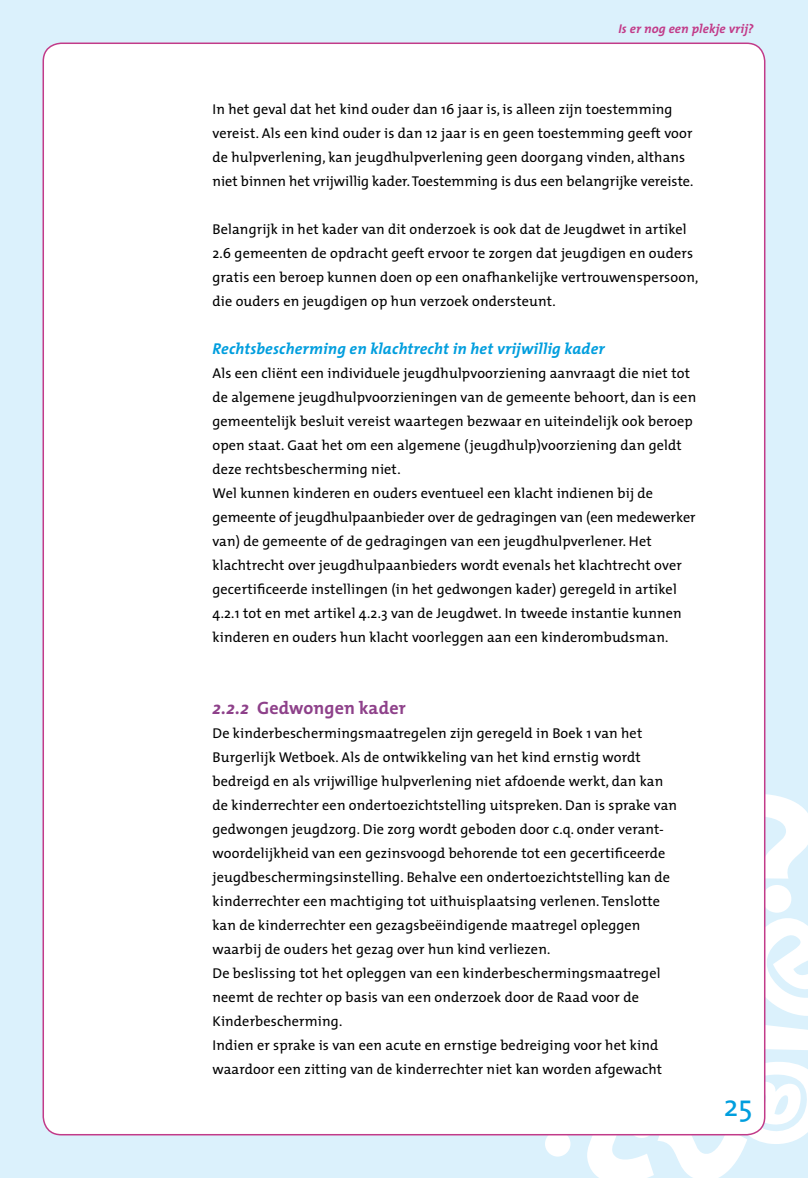
<style>
.page{position:relative;width:808px;height:1178px;background:#dbf1fc}
.page>*{position:absolute;margin:0;border:0;box-sizing:border-box;transform-origin:0 0}
.t1{font:30px "The Mix";color:#009ede}
.t2{font:700 18px "The Mix";letter-spacing:.005em;color:#8e418a}
.t3{font:italic 700 15.75px "The Mix";letter-spacing:.01em;color:#009ede}
.t4{font:14.25px/24px "The Mix";letter-spacing:.01em;color:#000}
.t5{font:italic 700 12.75px "The Mix";letter-spacing:.01em;color:#c23b89}
.s1{font-style:italic}
</style>
<div class="page">
<div style="left:545px;top:1131px;width:25px;height:25px;background:#fff;border-radius:50%"></div>
<svg style="left:575px;top:794px;width:233px;height:384px"></svg>
<div style="left:43px;top:43px;width:722px;height:1092px;background:#fff;border-radius:18px"></div>
<p class="t5" style="left:618px;top:18px;width:137px">Is er nog een plekje vrij?</p>
<p class="t4" style="left:213px;top:97px;width:482px">In het geval dat het kind ouder dan 16 jaar is, is alleen zijn toestemming vereist. Als een kind ouder is dan 12 jaar is en geen toestemming geeft voor de hulpverlening, kan jeugdhulpverlening geen doorgang vinden, althans niet binnen het vrijwillig kader. Toestemming is dus een belangrijke vereiste.</p>
<p class="t4" style="left:213px;top:217px;width:487px">Belangrijk in het kader van dit onderzoek is ook dat de Jeugdwet in artikel 2.6 gemeenten de opdracht geeft ervoor te zorgen dat jeugdigen en ouders gratis een beroep kunnen doen op een onafhankelijke vertrouwenspersoon, die ouders en jeugdigen op hun verzoek ondersteunt.</p>
<p class="t3" style="left:213px;top:336px;width:394px">Rechtsbescherming en klachtrecht in het vrijwillig kader</p>
<p class="t4" style="left:213px;top:361px;width:485px">Als een cliënt een individuele jeugdhulpvoorziening aanvraagt die niet tot de algemene jeugdhulpvoorzieningen van de gemeente behoort, dan is een gemeentelijk besluit vereist waartegen bezwaar en uiteindelijk ook beroep open staat. Gaat het om een algemene (jeugdhulp)voorziening dan geldt deze rechtsbescherming niet.<br>Wel kunnen kinderen en ouders eventueel een klacht indienen bij de gemeente of jeugdhulpaanbieder over de gedragingen van (een medewerker van) de gemeente of de gedragingen van een jeugdhulpverlener. Het klachtrecht over jeugdhulpaanbieders wordt evenals het klachtrecht over gecertificeerde instellingen (in het gedwongen kader) geregeld in artikel 4.2.1 tot en met artikel 4.2.3 van de Jeugdwet. In tweede instantie kunnen kinderen en ouders hun klacht voorleggen aan een kinderombudsman.</p>
<p class="t2" style="left:213px;top:693px;width:195px"><span class="s1">2.2.2</span> Gedwongen kader</p>
<p class="t4" style="left:213px;top:721px;width:466px">De kinderbeschermingsmaatregelen zijn geregeld in Boek 1 van het Burgerlijk Wetboek. Als de ontwikkeling van het kind ernstig wordt bedreigd en als vrijwillige hulpverlening niet afdoende werkt, dan kan de kinderrechter een ondertoezichtstelling uitspreken. Dan is sprake van gedwongen jeugdzorg. Die zorg wordt geboden door c.q. onder verant&shy;woordelijkheid van een gezinsvoogd behorende tot een gecertificeerde jeugdbeschermingsinstelling. Behalve een ondertoezichtstelling kan de kinderrechter een machtiging tot uithuisplaatsing verlenen. Tenslotte kan de kinderrechter een gezagsbeëindigende maatregel opleggen waarbij de ouders het gezag over hun kind verliezen.<br>De beslissing tot het opleggen van een kinderbeschermingsmaatregel neemt de rechter op basis van een onderzoek door de Raad voor de Kinderbescherming.<br>Indien er sprake is van een acute en ernstige bedreiging voor het kind waardoor een zitting van de kinderrechter niet kan worden afgewacht</p>
<h1 class="t1" style="left:724px;top:1081px;width:30px">25</h1>
</div>
